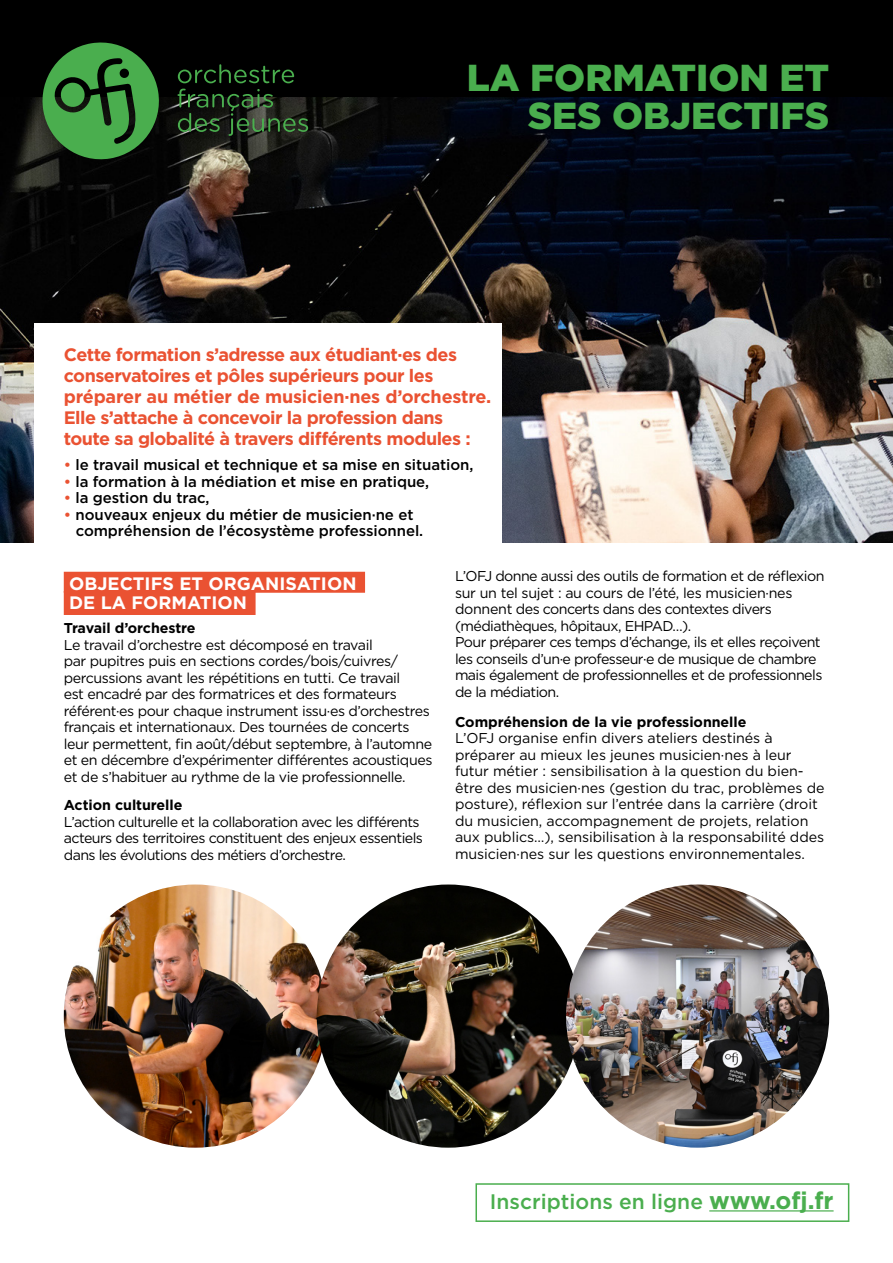
<style>
.page{position:relative;width:893px;height:1263px;background:#fff}
.page>*{position:absolute;margin:0;border:0;box-sizing:border-box;transform-origin:0 0}
.t1{font:900 37.5px/37.5px "Gotham";color:#4aae4e;text-align:right}
.t2{font:500 21px "Gotham";color:#4aae4e}
.t3{font:700 18px/21px "Gotham";letter-spacing:-.03em;color:#ea5232}
.t4{font:700 18px/19.5px "Gotham";color:#fff}
.t5{font:500 15px/16.5px "Gotham";letter-spacing:-.005em;color:#000}
.t6{font:14.25px/16.5px "Gotham";letter-spacing:-.03em;color:#000}
.t7{font:14.25px/16.5px "Gotham";letter-spacing:-.005em;color:#000}
.t8{font:700 14.25px "Gotham";letter-spacing:-.005em;color:#000}
.s1{color:#ea5232}
.s2{font-weight:700;font-size:24px}
</style>
<div class="page">
<div style="left:0;top:0;width:893px;height:542px;background:#000"></div>
<img style="left:0;top:98px;width:893px;height:444px">
<svg style="left:178px;top:64px;width:116px;height:19px"></svg>
<svg style="left:177px;top:89px;width:131px;height:47px"></svg>
<svg style="left:38px;top:42px;width:125px;height:122px"></svg>
<div style="left:34px;top:323px;width:468px;height:240px;background:#fff"></div>
<img style="left:64px;top:884px;width:263px;height:264px;border-radius:132px">
<img style="left:317px;top:884px;width:263px;height:264px;border-radius:132px">
<img style="left:566px;top:884px;width:263px;height:264px;border-radius:132px">
<div style="left:64px;top:572px;width:301px;height:21px;background:#ea5232"></div>
<div style="left:64px;top:591px;width:192px;height:24px;background:#ea5232"></div>
<hr style="left:709px;top:1210px;width:125px;height:1px;background:#4aae4e">
<div style="left:475px;top:1183px;width:374px;height:39px;border:2px solid #4aae4e"></div>
<h1 class="t1" style="left:467px;top:58px;width:364px">LA FORMATION ET<br>SES OBJECTIFS</h1>
<p class="t3" style="left:64px;top:344px;width:429px">Cette formation s’adresse aux étudiant·es des conservatoires et pôles supérieurs pour les préparer au métier de musicien·nes d’orchestre.<br>Elle s’attache à concevoir la profession dans toute sa globalité à travers différents modules :</p>
<p class="t5" style="left:64px;top:456px;width:411px"><span class="s1">•</span> le travail musical et technique et sa mise en situation,</p>
<p class="t5" style="left:64px;top:473px;width:367px"><span class="s1">•</span> la formation à la médiation et mise en pratique,</p>
<p class="t5" style="left:64px;top:489px;width:147px"><span class="s1">•</span> la gestion du trac,</p>
<p class="t5" style="left:76px;top:506px;width:349px;text-indent:-12px"><span class="s1">•</span> nouveaux enjeux du métier de musicien·ne et compréhension de l’écosystème professionnel.</p>
<p class="t4" style="left:69px;top:574px;width:289px">OBJECTIFS ET ORGANISATION<br>DE LA FORMATION</p>
<p class="t8" style="left:64px;top:618px;width:133px">Travail d’orchestre</p>
<p class="t6" style="left:64px;top:636px;width:370px">Le travail d’orchestre est décomposé en travail<br>par pupitres puis en sections cordes/bois/cuivres/ percussions avant les répétitions en tutti. Ce travail<br>est encadré par des formatrices et des formateurs référent·es pour chaque instrument issu·es d’orchestres français et internationaux. Des tournées de concerts leur permettent, fin août/début septembre, à l’automne et en décembre d’expérimenter différentes acoustiques et de s’habituer au rythme de la vie professionnelle.</p>
<p class="t8" style="left:64px;top:795px;width:120px">Action culturelle</p>
<p class="t6" style="left:64px;top:813px;width:361px">L’action culturelle et la collaboration avec les différents acteurs des territoires constituent des enjeux essentiels dans les évolutions des métiers d’orchestre.</p>
<p class="t6" style="left:455px;top:567px;width:371px">L’OFJ donne aussi des outils de formation et de réflexion sur un tel sujet : au cours de l’été, les musicien·nes donnent des concerts dans des contextes divers (médiathèques, hôpitaux, EHPAD…).<br>Pour préparer ces temps d’échange, ils et elles reçoivent les conseils d’un·e professeur·e de musique de chambre mais également de professionnelles et de professionnels de la médiation.</p>
<p class="t8" style="left:455px;top:712px;width:293px">Compréhension de la vie professionnelle</p>
<p class="t7" style="left:455px;top:729px;width:371px">L’OFJ organise enfin divers ateliers destinés à préparer au mieux les jeunes musicien·nes à leur futur métier : sensibilisation à la question du bien&shy;être des musicien·nes (gestion du trac, problèmes de posture), réflexion sur l’entrée dans la carrière (droit du musicien, accompagnement de projets, relation aux publics…), sensibilisation à la responsabilité ddes musicien·nes sur les questions environnementales.</p>
<h2 class="t2" style="left:490px;top:1187px;width:345px">Inscriptions en ligne <span class="s2">www.ofj.fr</span></h2>
</div>
